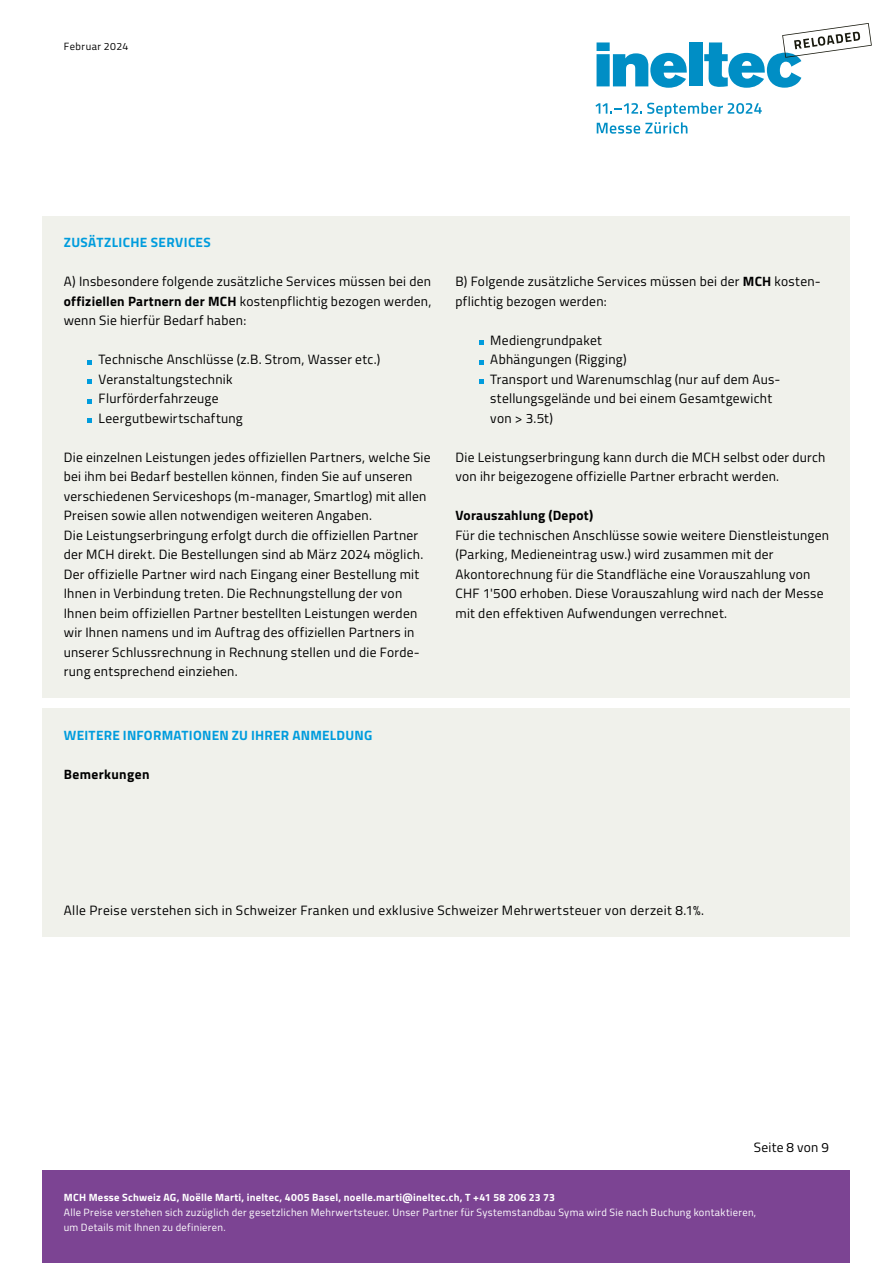
<style>
.page{position:relative;width:893px;height:1263px;background:#fff}
.page>*{position:absolute;margin:0;border:0;box-sizing:border-box;transform-origin:0 0}
.t1{font:13.5px/19.5px "Titillium";letter-spacing:.02em;color:#000}
.t2{font:700 13.5px "Titillium";letter-spacing:.02em;color:#009cdd}
.t3{font:700 13.5px "Titillium";letter-spacing:.02em;color:#000}
.t4{font:10.5px/15px "Titillium";letter-spacing:.03em;color:#fff}
.t5{font:700 10.5px "Titillium";letter-spacing:.03em;color:#fff}
.t6{font:10.5px "Titillium";letter-spacing:.04em;color:#000}
.s1{font-weight:700}
</style>
<div class="page">
<svg style="left:597px;top:42px;width:90px;height:46px"></svg>
<div style="left:689px;top:42px;width:13px;height:44px;background:#008ec5"></div>
<svg style="left:595px;top:103px;width:167px;height:31px"></svg>
<svg style="left:704px;top:23px;width:168px;height:65px"></svg>
<div style="left:43px;top:1171px;width:807px;height:92px;background:#7c4493"></div>
<div style="left:43px;top:216px;width:807px;height:482px;background:#f0f1eb"></div>
<svg style="left:87px;top:360px;width:5px;height:4px"></svg>
<svg style="left:87px;top:379px;width:5px;height:5px"></svg>
<svg style="left:87px;top:399px;width:5px;height:4px"></svg>
<svg style="left:87px;top:418px;width:5px;height:5px"></svg>
<svg style="left:479px;top:340px;width:5px;height:5px"></svg>
<svg style="left:479px;top:360px;width:5px;height:4px"></svg>
<svg style="left:479px;top:379px;width:5px;height:5px"></svg>
<div style="left:43px;top:708px;width:807px;height:229px;background:#f0f1eb"></div>
<p class="t6" style="left:64px;top:39px;width:66px">Februar 2024</p>
<p class="t2" style="left:64px;top:232px;width:149px">ZUSÄTZLICHE SERVICES</p>
<p class="t1" style="left:64px;top:271px;width:369px;text-align:justify">A) Insbesondere folgende zusätzliche Services müssen bei den <span class="s1">offiziellen Partnern der MCH</span> kostenpflichtig bezogen werden, wenn Sie hierfür Bedarf haben:</p>
<p class="t1" style="left:99px;top:349px;width:283px">Technische Anschlüsse (z.B. Strom, Wasser etc.)<br>Veranstaltungstechnik<br>Flurförderfahrzeuge<br>Leergutbewirtschaftung</p>
<p class="t1" style="left:64px;top:447px;width:368px">Die einzelnen Leistungen jedes offiziellen Partners, welche Sie bei ihm bei Bedarf bestellen können, finden Sie auf unseren verschiedenen Serviceshops (m-manager, Smartlog) mit allen Preisen sowie allen notwendigen weiteren Angaben.<br>Die Leistungserbringung erfolgt durch die offiziellen Partner der MCH direkt. Die Bestellungen sind ab März 2024 möglich.<br>Der offizielle Partner wird nach Eingang einer Bestellung mit Ihnen in Verbindung treten. Die Rechnungstellung der von Ihnen beim offiziellen Partner bestellten Leistungen werden wir Ihnen namens und im Auftrag des offiziellen Partners in unserer Schlussrechnung in Rechnung stellen und die Forde&shy;rung entsprechend einziehen.</p>
<p class="t2" style="left:64px;top:725px;width:310px">WEITERE INFORMATIONEN ZU IHRER ANMELDUNG</p>
<p class="t3" style="left:64px;top:764px;width:87px">Bemerkungen</p>
<p class="t1" style="left:455px;top:271px;width:367px">B) Folgende zusätzliche Services müssen bei der <span class="s1">MCH</span> kosten&shy;pflichtig bezogen werden:</p>
<p class="t1" style="left:490px;top:330px;width:292px">Mediengrundpaket<br>Abhängungen (Rigging)<br>Transport und Warenumschlag (nur auf dem Aus&shy;stellungsgelände und bei einem Gesamtgewicht von &gt; 3.5t)</p>
<p class="t1" style="left:455px;top:447px;width:372px">Die Leistungserbringung kann durch die MCH selbst oder durch von ihr beigezogene offizielle Partner erbracht werden.</p>
<p class="t3" style="left:455px;top:505px;width:139px">Vorauszahlung (Depot)</p>
<p class="t1" style="left:455px;top:525px;width:375px">Für die technischen Anschlüsse sowie weitere Dienstleistungen (Parking, Medieneintrag usw.) wird zusammen mit der Akontorechnung für die Standfläche eine Vorauszahlung von CHF 1'500 erhoben. Diese Vorauszahlung wird nach der Messe mit den effektiven Aufwendungen verrechnet.</p>
<p class="t1" style="left:64px;top:900px;width:642px">Alle Preise verstehen sich in Schweizer Franken und exklusive Schweizer Mehrwertsteuer von derzeit 8.1%.</p>
<p class="t1" style="left:754px;top:1137px;width:77px">Seite 8 von 9</p>
<p class="t5" style="left:64px;top:1189px;width:493px">MCH Messe Schweiz AG, Noëlle Marti, ineltec, 4005 Basel, noelle.marti@ineltec.ch, T +41 58 206 23 73</p>
<p class="t4" style="left:64px;top:1204px;width:694px">Alle Preise verstehen sich zuzüglich der gesetzlichen Mehrwertsteuer. Unser Partner für Systemstandbau Syma wird Sie nach Buchung kontaktieren, um Details mit Ihnen zu definieren.</p>
</div>
